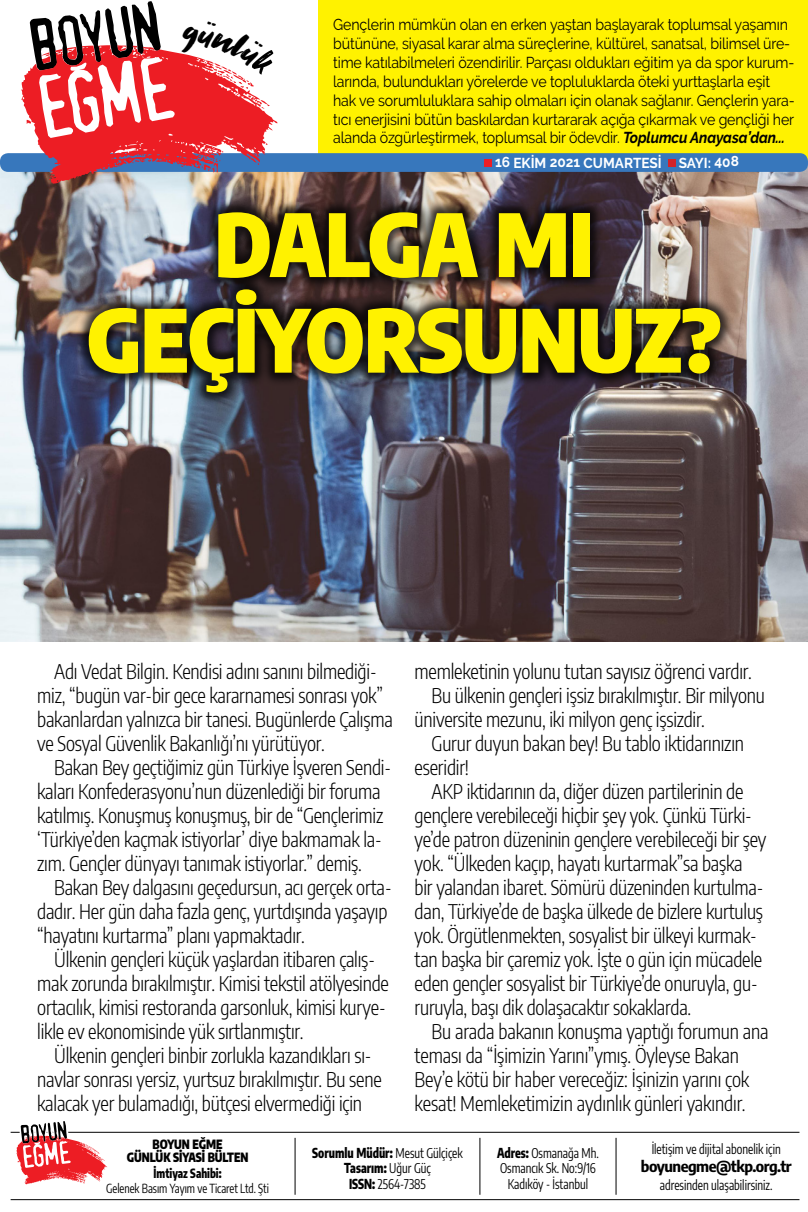
<style>
.page{position:relative;width:808px;height:1212px;background:#fff}
.page>*{position:absolute;margin:0;border:0;box-sizing:border-box;transform-origin:0 0}
.t1{font:900 86.25px/95.6px "Encode Sans Condensed";letter-spacing:-.01em;color:#fff200;text-align:center}
.t2{font:300 20.25px/24px "Encode Sans Condensed";letter-spacing:-.01em;color:#000;scale:.95 1}
.t3{font:15.75px/18.9px "Raleway";letter-spacing:-.01em;color:#000;scale:.9 1}
.t4{font:700 15px "Encode Sans Condensed";letter-spacing:-.03em;color:#000;scale:1.1 1}
.t5{font:700 14.33px "Raleway";color:#fff;scale:.95 1}
.t6{font:13.5px/15.8px "Encode Sans Condensed";color:#000;text-align:center;scale:.87 1}
.t7{font:12.6px "Encode Sans Condensed";color:#000;scale:.87 1}
.t8{font:900 12.6px/13.8px "Encode Sans Condensed";color:#000;scale:.92 1}
.t9{font:800 12.6px "Encode Sans Condensed";color:#000;scale:.87 1}
.s1{font-weight:700;font-style:italic}
.s2{font-weight:800}
</style>
<div class="page">
<img style="left:0;top:167px;width:808px;height:474px">
<div style="left:319px;top:0;width:489px;height:161px;background:#fff200"></div>
<div style="left:0;top:153px;width:808px;height:19px;background:#3777bc;border-radius:8px"></div>
<div style="left:485px;top:159px;width:7px;height:8px;background:#ed1d24"></div>
<div style="left:668px;top:159px;width:7px;height:8px;background:#d2232a"></div>
<div style="left:75px;top:199px;width:659px;height:207px;background:#000;opacity:.75"></div>
<hr style="left:11px;top:1132px;width:788px;height:1px;background:#000">
<hr style="left:11px;top:1199px;width:788px;height:1px;background:#000">
<div style="left:15px;top:1119px;width:94px;height:67px;background:#fff"></div>
<svg style="left:16px;top:1121px;width:91px;height:63px"></svg>
<hr style="left:295px;top:1138px;width:1px;height:57px;background:#000">
<hr style="left:479px;top:1138px;width:1px;height:57px;background:#000">
<hr style="left:616px;top:1138px;width:1px;height:57px;background:#000">
<svg style="left:21px;top:1px;width:257px;height:183px"></svg>
<p class="t3" style="left:333px;top:15px;width:514px">Gençlerin mümkün olan en erken yaştan başlayarak toplumsal yaşamın bütününe, siyasal karar alma süreçlerine, kültürel, sanatsal, bilimsel üre&shy;time katılabilmeleri özendirilir. Parçası oldukları eğitim ya da spor kurum&shy;larında, bulundukları yörelerde ve topluluklarda öteki yurttaşlarla eşit hak ve sorumluluklara sahip olmaları için olanak sağlanır. Gençlerin yara&shy;tıcı enerjisini bütün baskılardan kurtararak açığa çıkarmak ve gençliği her alanda özgürleştirmek, toplumsal bir ödevdir. <span class="s1">Toplumcu Anayasa’dan...</span></p>
<p class="t5" style="left:495px;top:155px;width:258px">16 EKİM 2021 CUMARTESİ Sayı: 408</p>
<h1 class="t1" style="left:86px;top:190px;width:637px">DALGA MI<br>GEÇİYORSUNUZ?</h1>
<p class="t2" style="left:37px;top:659px;width:376px;text-indent:17px">Adı Vedat Bilgin. Kendisi adını sanını bilmediği&shy;miz, “bugün var-bir gece kararnamesi sonrası yok” bakanlardan yalnızca bir tanesi. Bugünlerde Çalışma ve Sosyal Güvenlik Bakanlığı’nı yürütüyor.</p>
<p class="t2" style="left:37px;top:755px;width:374px;text-indent:17px">Bakan Bey geçtiğimiz gün Türkiye İşveren Sendi&shy;kaları Konfederasyonu’nun düzenlediği bir foruma katılmış. Konuşmuş konuşmuş, bir de “Gençlerimiz ‘Türkiye’den kaçmak istiyorlar’ diye bakmamak la&shy;zım. Gençler dünyayı tanımak istiyorlar.” demiş.</p>
<p class="t2" style="left:37px;top:875px;width:375px;text-indent:17px">Bakan Bey dalgasını geçedursun, acı gerçek orta&shy;dadır. Her gün daha fazla genç, yurtdışında yaşayıp “hayatını kurtarma” planı yapmaktadır.</p>
<p class="t2" style="left:37px;top:947px;width:372px;text-indent:17px">Ülkenin gençleri küçük yaşlardan itibaren çalış&shy;mak zorunda bırakılmıştır. Kimisi tekstil atölyesinde ortacılık, kimisi restoranda garsonluk, kimisi kurye&shy;likle ev ekonomisinde yük sırtlanmıştır.</p>
<p class="t2" style="left:37px;top:1043px;width:364px;text-indent:17px">Ülkenin gençleri binbir zorlukla kazandıkları sı&shy;navlar sonrası yersiz, yurtsuz bırakılmıştır. Bu sene kalacak yer bulamadığı, bütçesi elvermediği için</p>
<p class="t2" style="left:415px;top:659px;width:356px">memleketinin yolunu tutan sayısız öğrenci vardır.</p>
<p class="t2" style="left:432px;top:683px;width:352px">Bu ülkenin gençleri işsiz bırakılmıştır. Bir milyonu</p>
<p class="t2" style="left:415px;top:707px;width:307px">üniversite mezunu, iki milyon genç işsizdir.</p>
<p class="t2" style="left:432px;top:731px;width:330px">Gurur duyun bakan bey! Bu tablo iktidarınızın</p>
<p class="t2" style="left:415px;top:755px;width:59px">eseridir!</p>
<p class="t2" style="left:432px;top:779px;width:330px">AKP iktidarının da, diğer düzen partilerinin de</p>
<p class="t2" style="left:415px;top:803px;width:356px">gençlere verebileceği hiçbir şey yok. Çünkü Türki-</p>
<p class="t2" style="left:415px;top:827px;width:372px">ye’de patron düzeninin gençlere verebileceği bir şey</p>
<p class="t2" style="left:415px;top:851px;width:347px">yok. “Ülkeden kaçıp, hayatı kurtarmak”sa başka</p>
<p class="t2" style="left:415px;top:875px;width:369px">bir yalandan ibaret. Sömürü düzeninden kurtulma-</p>
<p class="t2" style="left:415px;top:899px;width:368px">dan, Türkiye’de de başka ülkede de bizlere kurtuluş</p>
<p class="t2" style="left:415px;top:923px;width:362px">yok. Örgütlenmekten, sosyalist bir ülkeyi kurmak-</p>
<p class="t2" style="left:415px;top:947px;width:367px">tan başka bir çaremiz yok. İşte o gün için mücadele</p>
<p class="t2" style="left:415px;top:971px;width:363px">eden gençler sosyalist bir Türkiye’de onuruyla, gu-</p>
<p class="t2" style="left:415px;top:995px;width:293px">ruruyla, başı dik dolaşacaktır sokaklarda.</p>
<p class="t2" style="left:432px;top:1019px;width:356px">Bu arada bakanın konuşma yaptığı forumun ana</p>
<p class="t2" style="left:415px;top:1043px;width:343px">teması da “İşimizin Yarını”ymış. Öyleyse Bakan</p>
<p class="t2" style="left:415px;top:1067px;width:354px">Bey’e kötü bir haber vereceğiz: İşinizin yarını çok</p>
<p class="t2" style="left:415px;top:1091px;width:350px">kesat! Memleketimizin aydınlık günleri yakındır.</p>
<p class="t8" style="left:127px;top:1136px;width:126px;text-indent:66px">EĞME<br>GÜNLÜK SİYASİ BÜLTEN</p>
<p class="t9" style="left:154px;top:1163px;width:80px">İmtiyaz Sahibi:</p>
<p class="t7" style="left:106px;top:1179px;width:189px">Gelenek Basım Yayım ve Ticaret Ltd. Şti</p>
<p class="t8" style="left:152px;top:1136px;width:17px">BOYUN</p>
<p class="t6" style="left:312px;top:1144px;width:175px"><span class="s2">Sorumlu Müdür:</span> Mesut Gülçiçek<br><span class="s2">Tasarım:</span> Uğur Güç<br><span class="s2">ISSN:</span> 2564-7385</p>
<p class="t6" style="left:497px;top:1144px;width:119px"><span class="s2">Adres:</span> Osmanağa Mh.<br>Osmancık Sk. No:9/16<br>Kadıköy - İstanbul</p>
<p class="t6" style="left:652px;top:1140px;width:150px">İletişim ve dijital abonelik için</p>
<p class="t4" style="left:641px;top:1155px;width:139px">boyunegme@tkp.org.tr</p>
<p class="t6" style="left:660px;top:1176px;width:131px">adresinden ulaşabilirsiniz.</p>
</div>
